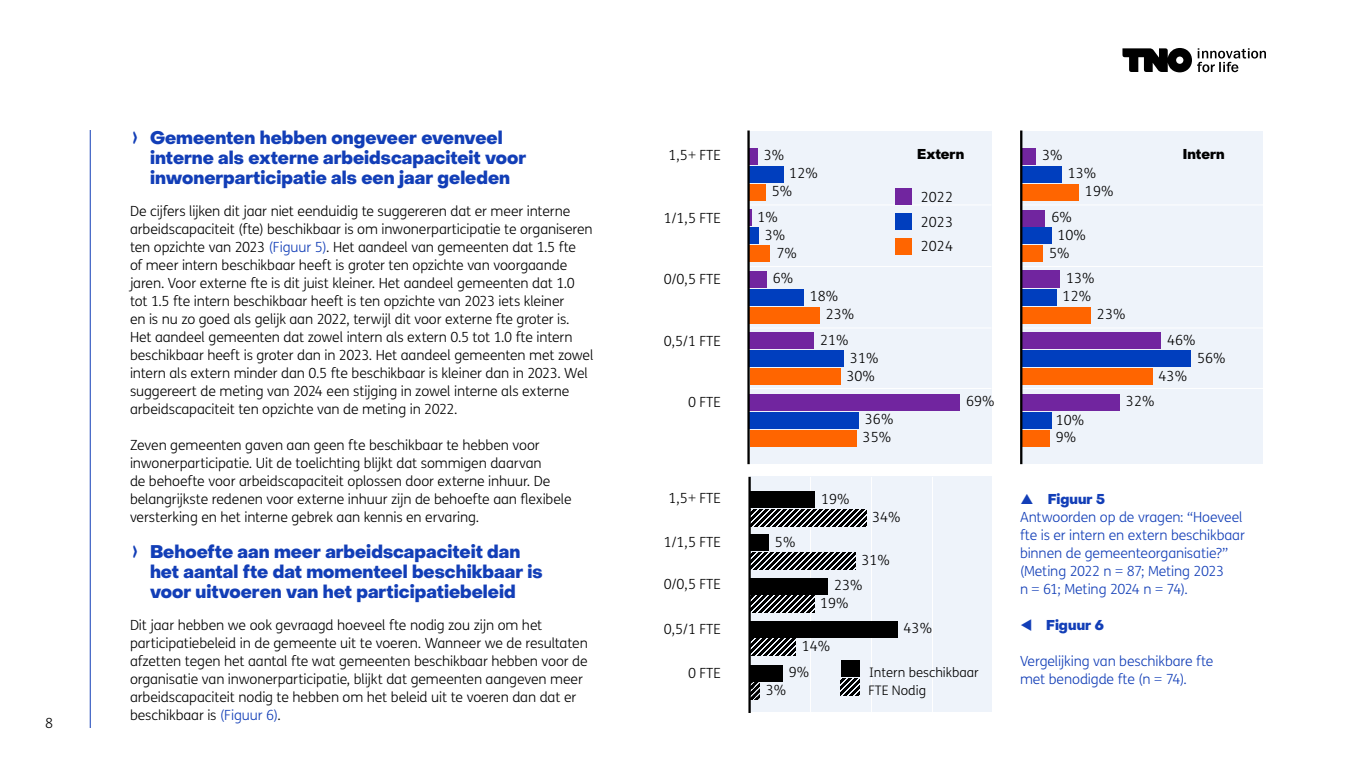
<style>
.page{position:relative;width:1366px;height:768px;background:#fff}
.page>*{position:absolute;margin:0;border:0;box-sizing:border-box;transform-origin:0 0}
.t1{font:800 18px/20px "Object Sans";color:#123eb7}
.t2{font:300 14px/18px "FS Me";letter-spacing:-.01em;color:#000}
.Tabel{font:300 14px/18px "FS Me";letter-spacing:-.01em;color:#123eb7}
.Tabel-2{font:800 14px "Object Sans";letter-spacing:.005em;color:#123eb7}
.t3{font:800 14px "Object Sans";color:#000}
.t4{font:300 13.1px "FS Me";color:#000}
.s1{color:#123eb7}
</style>
<div class="page">
<hr style="left:90px;top:130px;width:1px;height:598px;background:#123eb7">
<svg style="left:1122px;top:48px;width:144px;height:24px"></svg>
<div style="left:750px;top:131px;width:241px;height:333px;background:#eef3fa"></div>
<hr style="left:750px;top:388px;width:241px;height:1px;background:#fff">
<hr style="left:750px;top:204px;width:241px;height:1px;background:#fff">
<hr style="left:750px;top:266px;width:241px;height:1px;background:#fff">
<hr style="left:750px;top:327px;width:241px;height:1px;background:#fff">
<div style="left:1021px;top:131px;width:242px;height:333px;background:#eef3fa"></div>
<hr style="left:1021px;top:388px;width:242px;height:1px;background:#fff">
<hr style="left:1021px;top:204px;width:242px;height:1px;background:#fff">
<hr style="left:1021px;top:266px;width:242px;height:1px;background:#fff">
<hr style="left:1021px;top:327px;width:242px;height:1px;background:#fff">
<div style="left:750px;top:184px;width:16px;height:17px;background:#ff6500"></div>
<div style="left:750px;top:245px;width:20px;height:17px;background:#ff6500"></div>
<div style="left:750px;top:307px;width:70px;height:17px;background:#ff6500"></div>
<div style="left:750px;top:368px;width:90px;height:17px;background:#ff6500"></div>
<div style="left:750px;top:430px;width:107px;height:17px;background:#ff6500"></div>
<div style="left:750px;top:166px;width:34px;height:17px;background:#003ebe"></div>
<div style="left:750px;top:227px;width:9px;height:17px;background:#003ebe"></div>
<div style="left:750px;top:289px;width:54px;height:17px;background:#003ebe"></div>
<div style="left:750px;top:350px;width:94px;height:17px;background:#003ebe"></div>
<div style="left:750px;top:412px;width:109px;height:17px;background:#003ebe"></div>
<div style="left:750px;top:148px;width:8px;height:17px;background:#71259f"></div>
<hr style="left:748px;top:210px;width:3px;height:16px;background:#71259f">
<div style="left:750px;top:271px;width:17px;height:17px;background:#71259f"></div>
<div style="left:750px;top:332px;width:64px;height:17px;background:#71259f"></div>
<div style="left:750px;top:394px;width:210px;height:17px;background:#71259f"></div>
<div style="left:1022px;top:184px;width:57px;height:17px;background:#ff6500"></div>
<div style="left:1021px;top:245px;width:22px;height:17px;background:#ff6500"></div>
<div style="left:1022px;top:307px;width:69px;height:17px;background:#ff6500"></div>
<div style="left:1022px;top:368px;width:131px;height:17px;background:#ff6500"></div>
<div style="left:1022px;top:430px;width:28px;height:17px;background:#ff6500"></div>
<div style="left:1022px;top:166px;width:40px;height:17px;background:#003ebe"></div>
<div style="left:1022px;top:227px;width:29px;height:17px;background:#003ebe"></div>
<div style="left:1022px;top:289px;width:35px;height:17px;background:#003ebe"></div>
<div style="left:1022px;top:350px;width:169px;height:17px;background:#003ebe"></div>
<div style="left:1022px;top:412px;width:29px;height:17px;background:#003ebe"></div>
<div style="left:1022px;top:148px;width:14px;height:17px;background:#71259f"></div>
<div style="left:1022px;top:210px;width:23px;height:16px;background:#71259f"></div>
<div style="left:1022px;top:271px;width:38px;height:17px;background:#71259f"></div>
<div style="left:1022px;top:332px;width:139px;height:17px;background:#71259f"></div>
<div style="left:1022px;top:394px;width:98px;height:17px;background:#71259f"></div>
<div style="left:750px;top:477px;width:241px;height:235px;background:#eef3fa"></div>
<hr style="left:810px;top:477px;width:1px;height:236px;background:#fff">
<hr style="left:871px;top:477px;width:1px;height:236px;background:#fff">
<hr style="left:932px;top:477px;width:1px;height:236px;background:#fff">
<hr style="left:748px;top:477px;width:3px;height:236px;background:#000">
<hr style="left:1020px;top:131px;width:2px;height:333px;background:#000">
<div style="left:895px;top:239px;width:17px;height:16px;background:#ff6500"></div>
<div style="left:895px;top:214px;width:17px;height:16px;background:#003ebe"></div>
<div style="left:895px;top:189px;width:17px;height:16px;background:#71259f"></div>
<svg style="left:751px;top:509px;width:115px;height:17px;fill:#000"></svg>
<svg style="left:750px;top:553px;width:105px;height:16px;fill:#000"></svg>
<svg style="left:750px;top:596px;width:64px;height:17px"></svg>
<svg style="left:750px;top:639px;width:46px;height:17px"></svg>
<svg style="left:751px;top:683px;width:9px;height:17px"></svg>
<div style="left:751px;top:491px;width:64px;height:17px;background:#000"></div>
<div style="left:751px;top:535px;width:18px;height:16px;background:#000"></div>
<div style="left:750px;top:578px;width:78px;height:17px;background:#000"></div>
<div style="left:750px;top:621px;width:148px;height:17px;background:#000"></div>
<div style="left:751px;top:665px;width:32px;height:17px;background:#000"></div>
<hr style="left:747px;top:131px;width:3px;height:333px;background:#000">
<svg style="left:841px;top:679px;width:19px;height:16px"></svg>
<div style="left:841px;top:660px;width:19px;height:17px;background:#000"></div>
<p class="t2" style="left:45px;top:714px;width:10px">8</p>
<p class="t1" style="left:150px;top:128px;width:378px">Gemeenten hebben ongeveer evenveel interne als externe arbeidscapaciteit voor inwonerparticipatie als een jaar geleden</p>
<p class="t2" style="left:130px;top:202px;width:465px">De cijfers lijken dit jaar niet eenduidig te suggereren dat er meer interne arbeidscapaciteit (fte) beschikbaar is om inwonerparticipatie te organiseren ten opzichte van 2023 <span class="s1">(Figuur 5)</span>. Het aandeel van gemeenten dat 1.5 fte<br>of meer intern beschikbaar heeft is groter ten opzichte van voorgaande jaren. Voor externe fte is dit juist kleiner. Het aandeel gemeenten dat 1.0 tot 1.5 fte intern beschikbaar heeft is ten opzichte van 2023 iets kleiner<br>en is nu zo goed als gelijk aan 2022, terwijl dit voor externe fte groter is.<br>Het aandeel gemeenten dat zowel intern als extern 0.5 tot 1.0 fte intern beschikbaar heeft is groter dan in 2023. Het aandeel gemeenten met zowel intern als extern minder dan 0.5 fte beschikbaar is kleiner dan in 2023. Wel suggereert de meting van 2024 een stijging in zowel interne als externe arbeidscapaciteit ten opzichte van de meting in 2022.</p>
<p class="t2" style="left:130px;top:436px;width:443px">Zeven gemeenten gaven aan geen fte beschikbaar te hebben voor inwonerparticipatie. Uit de toelichting blijkt dat sommigen daarvan<br>de behoefte voor arbeidscapaciteit oplossen door externe inhuur. De belangrijkste redenen voor externe inhuur zijn de behoefte aan flexibele versterking en het interne gebrek aan kennis en ervaring.</p>
<p class="t1" style="left:150px;top:542px;width:394px">Behoefte aan meer arbeidscapaciteit dan het aantal fte dat momenteel beschikbaar is voor uitvoeren van het participatiebeleid</p>
<p class="t2" style="left:130px;top:616px;width:459px">Dit jaar hebben we ook gevraagd hoeveel fte nodig zou zijn om het participatiebeleid in de gemeente uit te voeren. Wanneer we de resultaten afzetten tegen het aantal fte wat gemeenten beschikbaar hebben voor de organisatie van inwonerparticipatie, blijkt dat gemeenten aangeven meer arbeidscapaciteit nodig te hebben om het beleid uit te voeren dan dat er beschikbaar is <span class="s1">(Figuur 6)</span>.</p>
<p class="t2" style="left:669px;top:145px;width:54px">1,5+ FTE</p>
<p class="t2" style="left:664px;top:209px;width:59px">1/1,5 FTE</p>
<p class="t2" style="left:664px;top:270px;width:59px">0/0,5 FTE</p>
<p class="t2" style="left:664px;top:331px;width:59px">0,5/1 FTE</p>
<p class="t2" style="left:688px;top:393px;width:34px">0 FTE</p>
<p class="t2" style="left:669px;top:489px;width:54px">1,5+ FTE</p>
<p class="t2" style="left:664px;top:533px;width:59px">1/1,5 FTE</p>
<p class="t2" style="left:664px;top:574px;width:59px">0/0,5 FTE</p>
<p class="t2" style="left:664px;top:620px;width:59px">0,5/1 FTE</p>
<p class="t2" style="left:688px;top:663px;width:34px">0 FTE</p>
<p class="t2" style="left:764px;top:146px;width:22px">3%</p>
<p class="t2" style="left:772px;top:164px;width:48px;text-indent:18px">12%<br>5%</p>
<p class="t2" style="left:758px;top:208px;width:22px">1%</p>
<p class="t2" style="left:765px;top:226px;width:22px">3%</p>
<p class="t2" style="left:776px;top:244px;width:22px">7%</p>
<p class="t2" style="left:773px;top:269px;width:22px">6%</p>
<p class="t2" style="left:826px;top:287px;width:30px;text-indent:-16px">18%<br>23%</p>
<p class="t2" style="left:820px;top:330px;width:30px">21%</p>
<p class="t2" style="left:847px;top:348px;width:33px">31%<br>30%</p>
<p class="t2" style="left:863px;top:410px;width:32px">36%<br>35%</p>
<p class="t3" style="left:917px;top:146px;width:48px">Extern</p>
<p class="t2" style="left:1042px;top:146px;width:22px">3%</p>
<p class="t3" style="left:1183px;top:146px;width:43px">Intern</p>
<p class="t2" style="left:1085px;top:164px;width:30px;text-indent:-17px">13%<br>19%</p>
<p class="t2" style="left:1051px;top:208px;width:22px">6%</p>
<p class="t2" style="left:1058px;top:226px;width:30px">10%</p>
<p class="t2" style="left:1049px;top:244px;width:22px">5%</p>
<p class="t2" style="left:1063px;top:269px;width:33px">13%<br>12%</p>
<p class="t2" style="left:1097px;top:305px;width:30px">23%</p>
<p class="t2" style="left:1167px;top:330px;width:30px">46%</p>
<p class="t2" style="left:1197px;top:348px;width:30px">56%</p>
<p class="t2" style="left:1159px;top:366px;width:30px">43%</p>
<p class="t2" style="left:1126px;top:392px;width:30px">32%</p>
<p class="t2" style="left:1056px;top:411px;width:30px;line-height:17px">10%<br>9%</p>
<p class="t2" style="left:921px;top:184px;width:34px;line-height:24.9px;text-align:justify">2022<br>2023<br>2024</p>
<p class="t2" style="left:966px;top:392px;width:30px">69%</p>
<p class="t2" style="left:775px;top:533px;width:22px">5%</p>
<p class="t2" style="left:821px;top:489px;width:30px">19%</p>
<p class="t2" style="left:872px;top:507px;width:30px">34%</p>
<p class="t2" style="left:834px;top:547px;width:57px;line-height:25.4px;text-indent:27px">31%<br>23%</p>
<p class="t2" style="left:820px;top:594px;width:30px">19%</p>
<p class="t2" style="left:904px;top:619px;width:30px">43%</p>
<p class="t2" style="left:789px;top:633px;width:43px;line-height:25.9px;text-indent:13px">14%<br>9%</p>
<p class="t2" style="left:766px;top:681px;width:22px">3%</p>
<p class="t4" style="left:869px;top:664px;width:111px">Intern beschikbaar</p>
<p class="t4" style="left:869px;top:682px;width:59px">FTE Nodig</p>
<p class="Tabel-2" style="left:1048px;top:491px;width:59px">Figuur 5</p>
<p class="Tabel" style="left:1020px;top:508px;width:226px">Antwoorden op de vragen: “Hoeveel fte is er intern en extern beschikbaar binnen de gemeenteorganisatie?” (Meting 2022 n = 87; Meting 2023<br>n = 61; Meting 2024 n = 74).</p>
<p class="Tabel-2" style="left:1020px;top:617px;width:85px">▼ Figuur 6</p>
<p class="Tabel" style="left:1020px;top:652px;width:195px">Vergelijking van beschikbare fte met benodigde fte (n = 74).</p>
</div>
